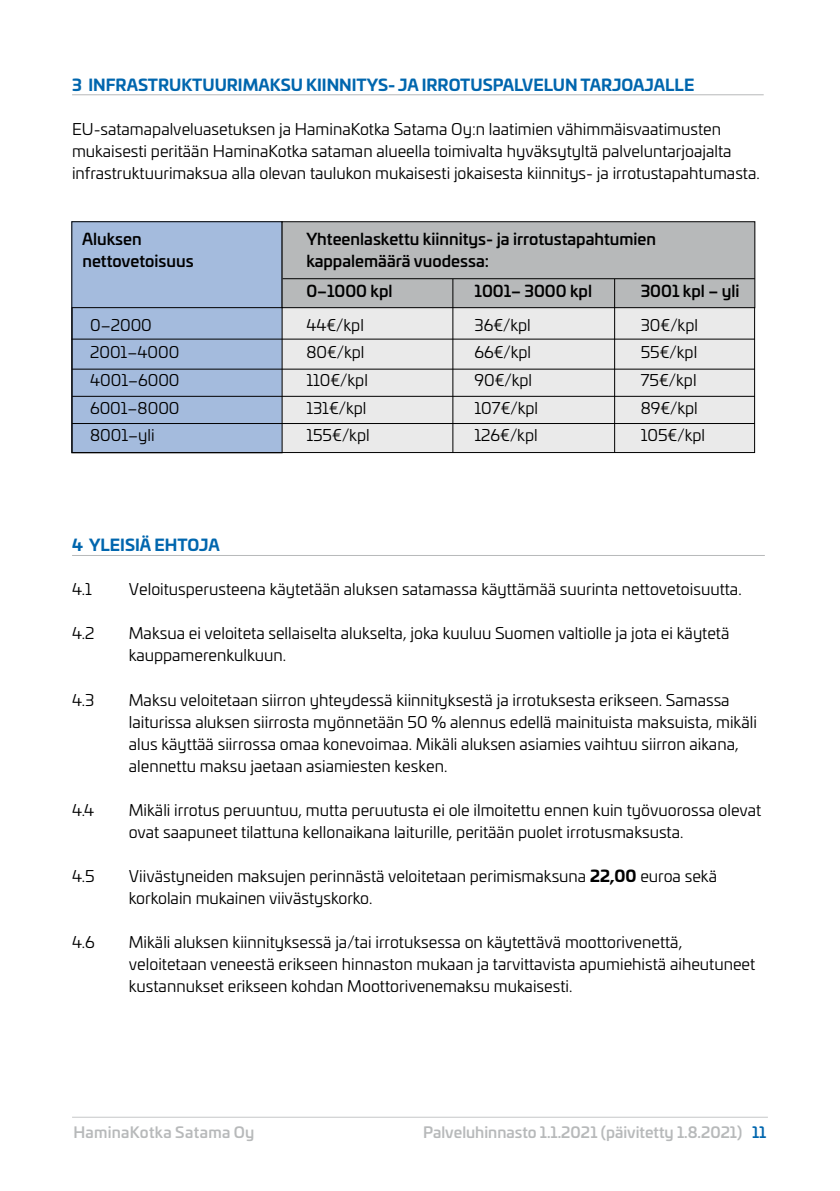
<style>
.page{position:relative;width:840px;height:1191px;background:#fff}
.page>*{position:absolute;margin:0;border:0;box-sizing:border-box;transform-origin:0 0}
.t1{font:16px/22px "Univia Pro";color:#000}
.t2{font:500 16px/30.4px "Univia Pro";color:#000}
.t3{font:700 16px "Univia Pro";color:#0066ae}
.t4{font:500 15.2px "Univia Pro";color:#b7b9ba}
.t5{font:500 15.2px "Univia Pro";letter-spacing:.02em;color:#b7b9ba}
.s1{font-weight:700}
.s2{color:#0066ae}
</style>
<div class="page">
<hr style="left:72px;top:1116px;width:695px;height:1px;background:#c6c7c8">
<div style="left:282px;top:308px;width:472px;height:145px;background:#eaeaea"></div>
<div style="left:72px;top:222px;width:210px;height:231px;background:#a4bbdd"></div>
<div style="left:72px;top:221px;width:210px;height:232px;border:1px solid #000"></div>
<div style="left:282px;top:222px;width:472px;height:86px;background:#b7b9ba"></div>
<div style="left:282px;top:221px;width:472px;height:87px;border:1px solid #000"></div>
<hr style="left:72px;top:339px;width:682px;height:1px;background:#000">
<hr style="left:72px;top:369px;width:682px;height:1px;background:#000">
<hr style="left:72px;top:396px;width:682px;height:1px;background:#000">
<hr style="left:72px;top:423px;width:682px;height:1px;background:#000">
<hr style="left:452px;top:279px;width:1px;height:174px;background:#000">
<hr style="left:614px;top:279px;width:1px;height:174px;background:#000">
<div style="left:72px;top:308px;width:682px;height:145px;border:1px solid #000"></div>
<hr style="left:282px;top:278px;width:472px;height:1px;background:#000">
<hr style="left:72px;top:94px;width:691px;height:1px;background:#b7b9ba">
<hr style="left:72px;top:555px;width:692px;height:1px;background:#b7b9ba">
<hr style="left:72px;top:307px;width:210px;height:1px;background:#000">
<p class="t3" style="left:72px;top:72px;width:623px">3 INFRASTRUKTUURIMAKSU KIINNITYS- JA IRROTUSPALVELUN TARJOAJALLE</p>
<p class="t1" style="left:72px;top:117px;width:688px">EU-satamapalveluasetuksen ja HaminaKotka Satama Oy:n laatimien vähimmäisvaatimusten mukaisesti peritään HaminaKotka sataman alueella toimivalta hyväksytyltä palveluntarjoajalta infrastruktuurimaksua alla olevan taulukon mukaisesti jokaisesta kiinnitys- ja irrotustapahtumasta.</p>
<p class="t2" style="left:82px;top:223px;width:61px">Aluksen</p>
<p class="t2" style="left:306px;top:223px;width:351px">Yhteenlaskettu kiinnitys- ja irrotustapahtumien</p>
<p class="t2" style="left:82px;top:245px;width:113px">nettovetoisuus</p>
<p class="t2" style="left:306px;top:245px;width:184px">kappalemäärä vuodessa:<br>0–1000 kpl</p>
<p class="t2" style="left:474px;top:275px;width:119px">1001– 3000 kpl</p>
<p class="t2" style="left:640px;top:275px;width:100px">3001 kpl – yli</p>
<p class="t1" style="left:90px;top:313px;width:63px">0–2000</p>
<p class="t1" style="left:306px;top:313px;width:59px">44€/kpl</p>
<p class="t1" style="left:474px;top:313px;width:58px">36€/kpl</p>
<p class="t1" style="left:640px;top:313px;width:59px">30€/kpl</p>
<p class="t1" style="left:90px;top:341px;width:91px">2001–4000</p>
<p class="t1" style="left:306px;top:341px;width:60px">80€/kpl</p>
<p class="t1" style="left:474px;top:341px;width:58px">66€/kpl</p>
<p class="t1" style="left:640px;top:341px;width:58px">55€/kpl</p>
<p class="t1" style="left:90px;top:368px;width:91px">4001–6000</p>
<p class="t1" style="left:306px;top:368px;width:63px">110€/kpl</p>
<p class="t1" style="left:474px;top:368px;width:59px">90€/kpl</p>
<p class="t1" style="left:640px;top:368px;width:57px">75€/kpl</p>
<p class="t1" style="left:90px;top:396px;width:91px">6001–8000</p>
<p class="t1" style="left:306px;top:396px;width:62px">131€/kpl</p>
<p class="t1" style="left:474px;top:396px;width:65px">107€/kpl</p>
<p class="t1" style="left:640px;top:396px;width:59px">89€/kpl</p>
<p class="t1" style="left:90px;top:424px;width:66px">8001–yli</p>
<p class="t1" style="left:306px;top:424px;width:65px">155€/kpl</p>
<p class="t1" style="left:474px;top:424px;width:65px">126€/kpl</p>
<p class="t1" style="left:640px;top:424px;width:66px">105€/kpl</p>
<p class="t3" style="left:72px;top:532px;width:149px">4 YLEISIÄ EHTOJA</p>
<p class="t1" style="left:72px;top:578px;width:21px">4.1</p>
<p class="t1" style="left:129px;top:578px;width:614px">Veloitusperusteena käytetään aluksen satamassa käyttämää suurinta nettovetoisuutta.</p>
<p class="t1" style="left:72px;top:622px;width:24px">4.2</p>
<p class="t1" style="left:129px;top:622px;width:602px">Maksua ei veloiteta sellaiselta alukselta, joka kuuluu Suomen valtiolle ja jota ei käytetä kauppamerenkulkuun.</p>
<p class="t1" style="left:72px;top:688px;width:24px">4.3</p>
<p class="t1" style="left:129px;top:688px;width:629px">Maksu veloitetaan siirron yhteydessä kiinnityksestä ja irrotuksesta erikseen. Samassa laiturissa aluksen siirrosta myönnetään 50 % alennus edellä mainituista maksuista, mikäli alus käyttää siirrossa omaa konevoimaa. Mikäli aluksen asiamies vaihtuu siirron aikana, alennettu maksu jaetaan asiamiesten kesken.</p>
<p class="t1" style="left:72px;top:798px;width:24px">4.4</p>
<p class="t1" style="left:129px;top:798px;width:633px">Mikäli irrotus peruuntuu, mutta peruutusta ei ole ilmoitettu ennen kuin työvuorossa olevat ovat saapuneet tilattuna kellonaikana laiturille, peritään puolet irrotusmaksusta.</p>
<p class="t1" style="left:72px;top:864px;width:24px">4.5</p>
<p class="t1" style="left:129px;top:864px;width:589px">Viivästyneiden maksujen perinnästä veloitetaan perimismaksuna <span class="s1">22,00</span> euroa sekä korkolain mukainen viivästyskorko.</p>
<p class="t1" style="left:72px;top:930px;width:24px">4.6</p>
<p class="t1" style="left:129px;top:930px;width:627px">Mikäli aluksen kiinnityksessä ja/tai irrotuksessa on käytettävä moottorivenettä, veloitetaan veneestä erikseen hinnaston mukaan ja tarvittavista apumiehistä aiheutuneet kustannukset erikseen kohdan Moottorivenemaksu mukaisesti.</p>
<p class="t5" style="left:73px;top:1120px;width:182px">HaminaKotka Satama Oy</p>
<p class="t4" style="left:423px;top:1120px;width:344px">Palveluhinnasto 1.1.2021 (päivitetty 1.8.2021) <span class="s2">11</span></p>
</div>
